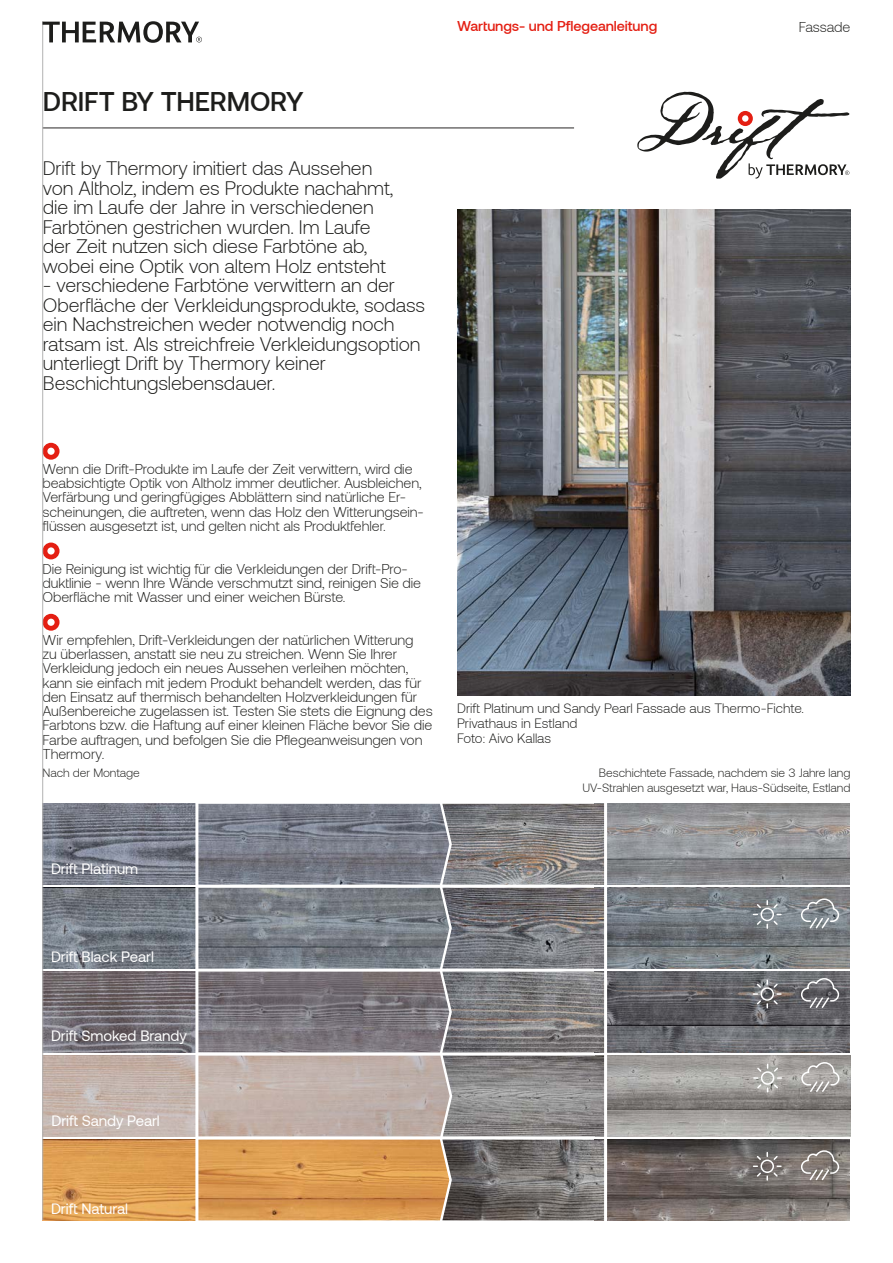
<style>
.page{position:relative;width:893px;height:1263px;background:#fff}
.page>*{position:absolute;margin:0;border:0;box-sizing:border-box;transform-origin:0 0}
.t1{font:500 27px "Aeonik";letter-spacing:-.005em;color:#1d1d1b}
.t2{font:300 19.5px/19.5px "Aeonik";letter-spacing:-.005em;color:#1d1d1b}
.t3{font:15px "Aeonik";letter-spacing:-.005em;color:#fff}
.t4{font:300 14.25px/14.2px "Aeonik";letter-spacing:-.005em;color:#1d1d1b}
.t5{font:500 14.25px "Aeonik";letter-spacing:-.005em;color:#e41f13}
.t6{font:300 13.5px/15px "Aeonik";color:#1d1d1b}
.t7{font:300 12px/14.4px "Aeonik";letter-spacing:-.005em;color:#1d1d1b;text-align:right}
</style>
<div class="page">
<img style="left:607px;top:804px;width:243px;height:80px">
<img style="left:607px;top:888px;width:243px;height:80px">
<img style="left:607px;top:971px;width:243px;height:81px">
<img style="left:607px;top:1055px;width:243px;height:81px">
<img style="left:607px;top:1139px;width:243px;height:81px">
<img style="left:198px;top:804px;width:244px;height:80px">
<img style="left:442px;top:804px;width:162px;height:80px">
<img style="left:198px;top:888px;width:244px;height:80px">
<img style="left:442px;top:888px;width:162px;height:80px">
<img style="left:198px;top:971px;width:244px;height:81px">
<img style="left:442px;top:971px;width:162px;height:81px">
<img style="left:198px;top:1055px;width:245px;height:81px">
<img style="left:443px;top:1055px;width:161px;height:81px">
<img style="left:198px;top:1139px;width:244px;height:81px">
<img style="left:442px;top:1139px;width:162px;height:81px">
<img style="left:43px;top:804px;width:152px;height:80px">
<img style="left:43px;top:888px;width:152px;height:80px">
<svg style="left:800px;top:898px;width:40px;height:32px"></svg>
<svg style="left:752px;top:899px;width:30px;height:31px"></svg>
<img style="left:43px;top:971px;width:152px;height:81px">
<svg style="left:800px;top:977px;width:40px;height:32px"></svg>
<svg style="left:752px;top:979px;width:30px;height:30px"></svg>
<img style="left:43px;top:1055px;width:152px;height:81px">
<svg style="left:800px;top:1061px;width:40px;height:32px"></svg>
<svg style="left:752px;top:1063px;width:31px;height:30px"></svg>
<img style="left:43px;top:1139px;width:152px;height:81px">
<svg style="left:800px;top:1149px;width:40px;height:32px"></svg>
<svg style="left:752px;top:1151px;width:30px;height:30px"></svg>
<svg style="left:637px;top:92px;width:213px;height:87px"></svg>
<svg style="left:43px;top:443px;width:17px;height:17px"></svg>
<svg style="left:43px;top:542px;width:17px;height:17px"></svg>
<svg style="left:43px;top:614px;width:17px;height:17px"></svg>
<hr style="left:43px;top:127px;width:531px;height:2px;background:#706f6f">
<img style="left:457px;top:209px;width:393px;height:486px">
<hr style="left:42px;top:21px;width:1px;height:1199px;background:#b3b2b2">
<svg style="left:43px;top:21px;width:159px;height:22px"></svg>
<h1 class="t1" style="left:43px;top:86px;width:262px">DRIFT BY THERMORY</h1>
<p class="t2" style="left:43px;top:159px;width:352px">Drift by Thermory imitiert das Aussehen von Altholz, indem es Produkte nachahmt, die im Laufe der Jahre in verschiedenen Farbtönen gestrichen wurden. Im Laufe der Zeit nutzen sich diese Farbtöne ab, wobei eine Optik von altem Holz entsteht</p>
<p class="t2" style="left:43px;top:276px;width:384px">- verschiedene Farbtöne verwittern an der Oberfläche der Verkleidungsprodukte, sodass ein Nachstreichen weder notwendig noch ratsam ist. Als streichfreie Verkleidungsoption unterliegt Drift by Thermory keiner Beschichtungslebensdauer.</p>
<p class="t5" style="left:457px;top:18px;width:202px">Wartungs- und Pflegeanleitung</p>
<p class="t4" style="left:799px;top:20px;width:53px">Fassade</p>
<p class="t4" style="left:43px;top:462px;width:383px">Wenn die Drift-Produkte im Laufe der Zeit verwittern, wird die beabsichtigte Optik von Altholz immer deutlicher. Ausbleichen, Verfärbung und geringfügiges Abblättern sind natürliche Er&shy;scheinungen, die auftreten, wenn das Holz den Witterungsein&shy;flüssen ausgesetzt ist, und gelten nicht als Produktfehler.</p>
<p class="t4" style="left:43px;top:562px;width:380px">Die Reinigung ist wichtig für die Verkleidungen der Drift-Pro&shy;duktlinie - wenn Ihre Wände verschmutzt sind, reinigen Sie die<br>Oberfläche mit Wasser und einer weichen Bürste.</p>
<p class="t4" style="left:43px;top:633px;width:392px">Wir empfehlen, Drift-Verkleidungen der natürlichen Witterung<br>zu überlassen, anstatt sie neu zu streichen. Wenn Sie Ihrer Verkleidung jedoch ein neues Aussehen verleihen möchten, kann sie einfach mit jedem Produkt behandelt werden, das für den Einsatz auf thermisch behandelten Holzverkleidungen für Außenbereiche zugelassen ist. Testen Sie stets die Eignung des Farbtons bzw. die Haftung auf einer kleinen Fläche bevor Sie die Farbe auftragen, und befolgen Sie die Pflegeanweisungen von Thermory.</p>
<p class="t7" style="left:43px;top:766px;width:99px">Nach der Montage</p>
<p class="t6" style="left:457px;top:701px;width:348px">Drift Platinum und Sandy Pearl Fassade aus Thermo-Fichte.<br>Privathaus in Estland<br>Foto: Aivo Kallas</p>
<p class="t7" style="left:582px;top:766px;width:270px">Beschichtete Fassade, nachdem sie 3 Jahre lang<br>UV-Strahlen ausgesetzt war, Haus-Südseite, Estland</p>
<p class="t3" style="left:51px;top:860px;width:89px">Drift Platinum</p>
<p class="t3" style="left:51px;top:948px;width:104px">Drift Black Pearl</p>
<p class="t3" style="left:51px;top:1028px;width:137px">Drift Smoked Brandy</p>
<p class="t3" style="left:51px;top:1112px;width:110px">Drift Sandy Pearl</p>
<p class="t3" style="left:51px;top:1200px;width:78px">Drift Natural</p>
</div>
